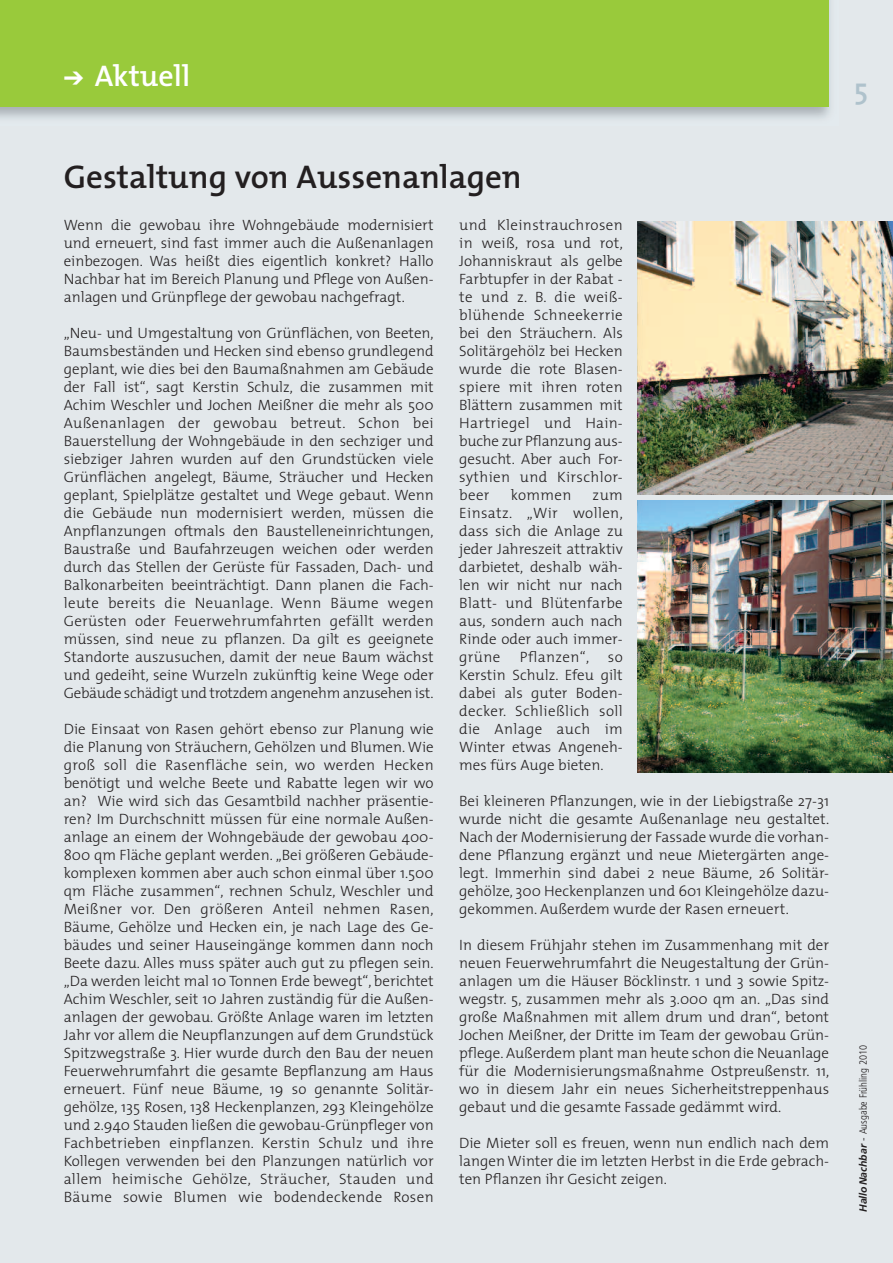
<style>
.page{position:relative;width:893px;height:1263px;background:#e3e8eb}
.page>*{position:absolute;margin:0;border:0;box-sizing:border-box;transform-origin:0 0}
.t1{font:600 33px "T Mix";color:#231f20}
.t2{font:600 30px "T Mix";color:#fff}
.t3{font:600 30px "T Mix";color:#afc2cc}
.t4{font:300 15px/18px "T Mix";color:#231f20;text-align:justify}
.t5{font:300 condensed 10.5px "Frutiger LT Std";color:#231f20}
.s1{font-weight:700;font-style:italic;font-stretch:normal}
.s2{font-stretch:normal}
</style>
<div class="page">
<img style="left:0;top:0;width:831px;height:119px">
<div style="left:0;top:0;width:829px;height:106px;background:#99ca3b"></div>
<img style="left:638px;top:500px;width:255px;height:272px">
<img style="left:638px;top:222px;width:255px;height:272px">
<h2 class="t2" style="left:95px;top:66px;width:97px">Aktuell</h2>
<h1 class="t1" style="left:64px;top:165px;width:459px">Gestaltung von Aussenanlagen</h1>
<p class="t4" style="left:64px;top:218px;width:371px">Wenn die gewobau ihre Wohngebäude modernisiert und erneuert, sind fast immer auch die Außenanlagen einbezogen. Was heißt dies eigentlich konkret? Hallo Nachbar hat im Bereich Planung und Pflege von Außen&shy;anlagen und Grünpflege der gewobau nachgefragt.</p>
<p class="t4" style="left:64px;top:326px;width:371px">„Neu- und Umgestaltung von Grünflächen, von Beeten, Baumsbeständen und Hecken sind ebenso grundlegend geplant, wie dies bei den Baumaßnahmen am Gebäude der Fall ist“, sagt Kerstin Schulz, die zusammen mit Achim Weschler und Jochen Meißner die mehr als 500<br>Außenanlagen der gewobau betreut. Schon bei Bauerstellung der Wohngebäude in den sechziger und siebziger Jahren wurden auf den Grundstücken viele Grünflächen angelegt, Bäume, Sträucher und Hecken geplant, Spielplätze gestaltet und Wege gebaut. Wenn die Gebäude nun modernisiert werden, müssen die Anpflanzungen oftmals den Baustelleneinrichtungen, Baustraße und Baufahrzeugen weichen oder werden durch das Stellen der Gerüste für Fassaden, Dach- und Balkonarbeiten beeinträchtigt. Dann planen die Fach&shy;leute bereits die Neuanlage. Wenn Bäume wegen Gerüsten oder Feuerwehrumfahrten gefällt werden müssen, sind neue zu pflanzen. Da gilt es geeignete Standorte auszusuchen, damit der neue Baum wächst und gedeiht, seine Wurzeln zukünftig keine Wege oder Gebäude schädigt und trotzdem angenehm anzusehen ist.</p>
<p class="t4" style="left:64px;top:722px;width:371px">Die Einsaat von Rasen gehört ebenso zur Planung wie die Planung von Sträuchern, Gehölzen und Blumen. Wie groß soll die Rasenfläche sein, wo werden Hecken benötigt und welche Beete und Rabatte legen wir wo an? Wie wird sich das Gesamtbild nachher präsentie&shy;ren? Im Durchschnitt müssen für eine normale Außen&shy;anlage an einem der Wohngebäude der gewobau 400- 800 qm Fläche geplant werden. „Bei größeren Gebäude&shy;komplexen kommen aber auch schon einmal über 1.500 qm Fläche zusammen“, rechnen Schulz, Weschler und Meißner vor. Den größeren Anteil nehmen Rasen, Bäume, Gehölze und Hecken ein, je nach Lage des Ge&shy;bäudes und seiner Hauseingänge kommen dann noch Beete dazu. Alles muss später auch gut zu pflegen sein. „Da werden leicht mal 10 Tonnen Erde bewegt“, berichtet Achim Weschler, seit 10 Jahren zuständig für die Außen&shy;anlagen der gewobau. Größte Anlage waren im letzten Jahr vor allem die Neupflanzungen auf dem Grundstück Spitzwegstraße 3. Hier wurde durch den Bau der neuen Feuerwehrumfahrt die gesamte Bepflanzung am Haus erneuert. Fünf neue Bäume, 19 so genannte Solitär&shy;gehölze, 135 Rosen, 138 Heckenplanzen, 293 Kleingehölze und 2.940 Stauden ließen die gewobau-Grünpfleger von Fachbetrieben einpflanzen. Kerstin Schulz und ihre Kollegen verwenden bei den Planzungen natürlich vor allem heimische Gehölze, Sträucher, Stauden und Bäume sowie Blumen wie bodendeckende Rosen</p>
<p class="t4" style="left:459px;top:218px;width:165px">und Kleinstrauchrosen in weiß, rosa und rot, Johanniskraut als gelbe Farbtupfer in der Rabat - te und z. B. die weiß&shy;blühende Schneekerrie bei den Sträuchern. Als Solitärgehölz bei Hecken wurde die rote Blasen&shy;spiere mit ihren roten Blättern zusammen mit Hartriegel und Hain&shy;buche zur Pflanzung aus&shy;gesucht. Aber auch For&shy;sythien und Kirschlor&shy;beer</p>
<p class="t4" style="left:511px;top:488px;width:62px">kommen</p>
<p class="t4" style="left:459px;top:488px;width:165px;text-indent:133px">zum Einsatz. „Wir wollen, dass sich die Anlage zu jeder Jahreszeit attraktiv darbietet, deshalb wäh&shy;len wir nicht nur nach Blatt- und Blütenfarbe aus, sondern auch nach Rinde oder auch immer&shy;grüne</p>
<p class="t4" style="left:459px;top:650px;width:165px;text-indent:61px">Pflanzen“, so Kerstin Schulz. Efeu gilt dabei als guter Boden&shy;decker. Schließlich soll die Anlage auch im Winter etwas Angeneh&shy;mes fürs Auge bieten.</p>
<p class="t4" style="left:459px;top:794px;width:371px">Bei kleineren Pflanzungen, wie in der Liebigstraße 27-31 wurde nicht die gesamte Außenanlage neu gestaltet.<br>Nach der Modernisierung der Fassade wurde die vorhan&shy;dene Pflanzung ergänzt und neue Mietergärten ange&shy;legt. Immerhin sind dabei 2 neue Bäume, 26 Solitär&shy;gehölze, 300 Heckenplanzen und 601 Kleingehölze dazu&shy;gekommen. Außerdem wurde der Rasen erneuert.</p>
<p class="t4" style="left:459px;top:938px;width:371px">In diesem Frühjahr stehen im Zusammenhang mit der neuen Feuerwehrumfahrt die Neugestaltung der Grün&shy;anlagen um die Häuser Böcklinstr. 1 und 3 sowie Spitz&shy;wegstr. 5, zusammen mehr als 3.000 qm an. „Das sind große Maßnahmen mit allem drum und dran“, betont Jochen Meißner, der Dritte im Team der gewobau Grün&shy;pflege. Außerdem plant man heute schon die Neuanlage für die Modernisierungsmaßnahme Ostpreußenstr. 11, wo in diesem Jahr ein neues Sicherheitstreppenhaus gebaut und die gesamte Fassade gedämmt wird.</p>
<p class="t4" style="left:459px;top:1136px;width:371px">Die Mieter soll es freuen, wenn nun endlich nach dem langen Winter die im letzten Herbst in die Erde gebrach&shy;ten Pflanzen ihr Gesicht zeigen.</p>
<h2 class="t3" style="left:854px;top:79px;width:15px">5</h2>
<p class="t5" style="left:859px;top:1212px;width:169px;rotate:-90deg"><span class="s1">HalloNachbar</span> <span class="s2">-</span> Ausgabe Frühling 2010</p>
</div>
